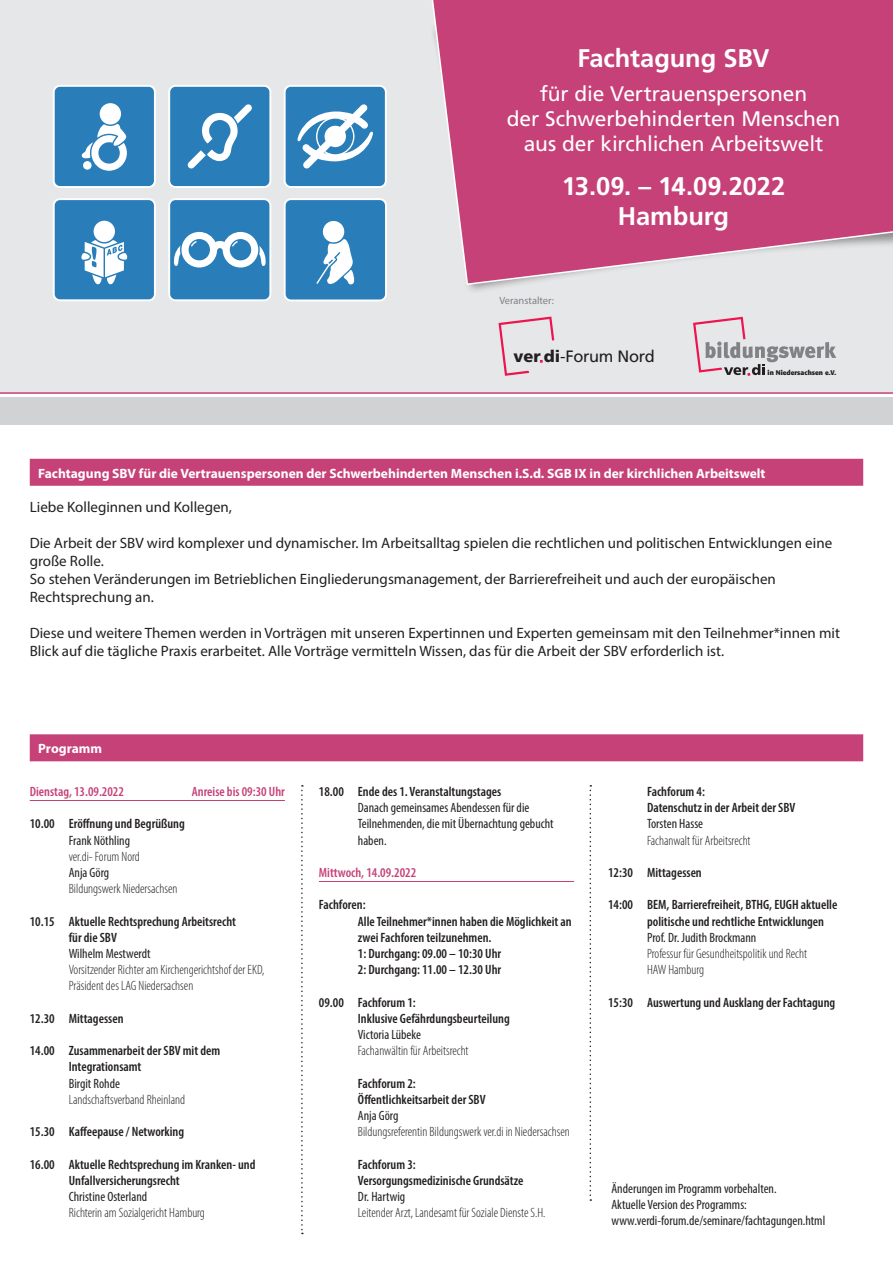
<style>
.page{position:relative;width:893px;height:1263px;background:#fff}
.page>*{position:absolute;margin:0;border:0;box-sizing:border-box;transform-origin:0 0}
.t1{font:700 25.5px/30.6px "Frutiger";letter-spacing:-.005em;color:#fff;text-align:center}
.t2{font:21px/25.2px "Frutiger";letter-spacing:-.005em;color:#fff;text-align:center}
.t3{font:16.35px "Frutiger";letter-spacing:-.02em;color:#231f20}
.t4{font:15px/18px "Myriad Pro";color:#231f20}
.t5{font:600 condensed 13.5px/16.2px "Myriad Pro";color:#231f20}
.t6{font:300 condensed 13.5px/16.2px "Myriad Pro";color:#231f20}
.t7{font:condensed 13.5px/16.2px "Myriad Pro";color:#231f20}
.t8{font:700 13.5px "Myriad Pro";color:#fff}
.t9{font:600 condensed 13.5px "Myriad Pro";color:#c54178}
.t10{font:10.5px "Myriad Pro";color:#808285}
.t11{font:700 6.6px "Formata";color:#231f20}
.s1{font-weight:900}
</style>
<div class="page">
<div style="left:0;top:398px;width:893px;height:27px;background:#d1d2d4"></div>
<div style="left:0;top:0;width:893px;height:392px;background:#e6e7e9"></div>
<hr style="left:0;top:392px;width:893px;height:2px;background:#c54178">
<svg style="left:498px;top:317px;width:56px;height:59px"></svg>
<svg style="left:432px;top:0;width:461px;height:286px;background:#c95686"></svg>
<div style="left:30px;top:459px;width:833px;height:27px;background:#c54178"></div>
<hr style="left:30px;top:800px;width:255px;height:1px;background:#c54178">
<hr style="left:319px;top:881px;width:255px;height:1px;background:#c54178">
<div style="left:30px;top:734px;width:833px;height:27px;background:#c54178"></div>
<svg style="left:301px;top:785px;width:2px;height:449px"></svg>
<svg style="left:590px;top:785px;width:1px;height:416px"></svg>
<div style="left:169px;top:86px;width:101px;height:101px;background:#297db9;border-radius:6px"></div>
<div style="left:168px;top:85px;width:103px;height:103px;border:2px solid #fff;border-radius:6px"></div>
<svg style="left:187px;top:104px;width:65px;height:64px"></svg>
<div style="left:54px;top:199px;width:101px;height:101px;background:#297db9;border-radius:6px"></div>
<div style="left:53px;top:198px;width:103px;height:103px;border:2px solid #fff;border-radius:6px"></div>
<div style="left:94px;top:221px;width:21px;height:21px;background:#fff;border-radius:50%"></div>
<svg style="left:81px;top:239px;width:46px;height:45px"></svg>
<div style="left:169px;top:199px;width:101px;height:101px;background:#297db9;border-radius:6px"></div>
<div style="left:168px;top:198px;width:103px;height:103px;border:2px solid #fff;border-radius:6px"></div>
<svg style="left:173px;top:232px;width:93px;height:36px"></svg>
<div style="left:285px;top:86px;width:101px;height:101px;background:#297db9;border-radius:6px"></div>
<div style="left:284px;top:85px;width:103px;height:103px;border:2px solid #fff;border-radius:6px"></div>
<svg style="left:297px;top:104px;width:76px;height:64px"></svg>
<div style="left:54px;top:86px;width:101px;height:101px;background:#297db9;border-radius:6px"></div>
<div style="left:53px;top:85px;width:103px;height:103px;border:2px solid #fff;border-radius:6px"></div>
<svg style="left:82px;top:103px;width:45px;height:68px"></svg>
<div style="left:285px;top:199px;width:101px;height:101px;background:#297db9;border-radius:6px"></div>
<div style="left:284px;top:198px;width:103px;height:103px;border:2px solid #fff;border-radius:6px"></div>
<svg style="left:316px;top:221px;width:39px;height:64px"></svg>
<svg style="left:693px;top:317px;width:143px;height:59px"></svg>
<h1 class="t1" style="left:577px;top:43px;width:194px">Fachtagung SBV</h1>
<h2 class="t2" style="left:507px;top:81px;width:335px">für die Vertrauenspersonen<br>der Schwerbehinderten Menschen aus der kirchlichen Arbeitswelt</h2>
<h1 class="t1" style="left:562px;top:170px;width:225px">13.09. – 14.09.2022<br>Hamburg</h1>
<p class="t10" style="left:499px;top:294px;width:56px">Veranstalter:</p>
<p class="t3" style="left:513px;top:347px;width:204px"><span class="s1">ver di</span>-Forum Nord gGmbH</p>
<p class="t11" style="left:768px;top:368px;width:70px">in Niedersachsen e.V.</p>
<p class="t8" style="left:38px;top:464px;width:729px">Fachtagung SBV für die Vertrauenspersonen der Schwerbehinderten Menschen i.S.d. SGB IX in der kirchlichen Arbeitswelt</p>
<p class="t4" style="left:30px;top:498px;width:204px">Liebe Kolleginnen und Kollegen,</p>
<p class="t4" style="left:30px;top:534px;width:804px">Die Arbeit der SBV wird komplexer und dynamischer. Im Arbeitsalltag spielen die rechtlichen und politischen Entwicklungen eine große Rolle.<br>So stehen Veränderungen im Betrieblichen Eingliederungsmanagement, der Barrierefreiheit und auch der europäischen Rechtsprechung an.</p>
<p class="t4" style="left:30px;top:624px;width:812px">Diese und weitere Themen werden in Vorträgen mit unseren Expertinnen und Experten gemeinsam mit den Teilnehmer*innen mit<br>Blick auf die tägliche Praxis erarbeitet. Alle Vorträge vermitteln Wissen, das für die Arbeit der SBV erforderlich ist.</p>
<p class="t8" style="left:38px;top:740px;width:65px">Programm</p>
<p class="t9" style="left:30px;top:783px;width:96px">Dienstag, 13.09.2022</p>
<p class="t9" style="left:192px;top:783px;width:95px">Anreise bis 09:30 Uhr</p>
<p class="t5" style="left:30px;top:815px;width:157px">10.00 Eröffnung und Begrüßung</p>
<p class="t7" style="left:69px;top:832px;width:63px">Frank Nöthling</p>
<p class="t6" style="left:69px;top:848px;width:73px">ver.di- Forum Nord</p>
<p class="t7" style="left:69px;top:864px;width:42px">Anja Görg</p>
<p class="t6" style="left:69px;top:880px;width:110px">Bildungswerk Niedersachsen</p>
<p class="t5" style="left:69px;top:913px;width:169px;text-indent:-39px">10.15 Aktuelle Rechtsprechung Arbeitsrecht für die SBV</p>
<p class="t7" style="left:69px;top:945px;width:83px">Wilhelm Mestwerdt</p>
<p class="t6" style="left:69px;top:961px;width:197px">Vorsitzender Richter am Kirchengerichtshof der EKD,<br>Präsident des LAG Niedersachsen</p>
<p class="t5" style="left:30px;top:1010px;width:95px">12.30 Mittagessen</p>
<p class="t5" style="left:69px;top:1042px;width:153px;text-indent:-39px">14.00 Zusammenarbeit der SBV mit dem<br>Integrationsamt</p>
<p class="t7" style="left:69px;top:1075px;width:53px">Birgit Rohde</p>
<p class="t6" style="left:69px;top:1091px;width:118px">Landschaftsverband Rheinland</p>
<p class="t5" style="left:30px;top:1123px;width:156px">15.30 Kaffeepause / Networking</p>
<p class="t5" style="left:69px;top:1156px;width:188px;text-indent:-39px">16.00 Aktuelle Rechtsprechung im Kranken- und<br>Unfallversicherungsrecht</p>
<p class="t7" style="left:69px;top:1188px;width:80px">Christine Osterland</p>
<p class="t6" style="left:69px;top:1204px;width:138px">Richterin am Sozialgericht Hamburg</p>
<p class="t5" style="left:319px;top:783px;width:184px">18.00 Ende des 1. Veranstaltungstages</p>
<p class="t7" style="left:358px;top:799px;width:197px">Danach gemeinsames Abendessen für die<br>Teilnehmenden, die mit Übernachtung gebucht haben.</p>
<p class="t9" style="left:319px;top:864px;width:99px">Mittwoch, 14.09.2022</p>
<p class="t5" style="left:358px;top:896px;width:215px;text-indent:-39px">Fachforen:<br>Alle Teilnehmer*innen haben die Möglichkeit an zwei Fachforen teilzunehmen.<br>1: Durchgang: 09.00 – 10:30 Uhr<br>2: Durchgang: 11.00 – 12.30 Uhr</p>
<p class="t5" style="left:358px;top:994px;width:153px;text-indent:-39px">09.00 Fachforum 1:<br>Inklusive Gefährdungsbeurteilung</p>
<p class="t7" style="left:358px;top:1026px;width:65px">Victoria Lübeke</p>
<p class="t6" style="left:358px;top:1042px;width:112px">Fachanwältin für Arbeitsrecht</p>
<p class="t5" style="left:358px;top:1075px;width:129px">Fachforum 2:<br>Öffentlichkeitsarbeit der SBV</p>
<p class="t7" style="left:358px;top:1107px;width:42px">Anja Görg</p>
<p class="t6" style="left:358px;top:1123px;width:213px">Bildungsreferentin Bildungswerk ver.di in Niedersachsen</p>
<p class="t5" style="left:358px;top:1156px;width:167px">Fachforum 3:<br>Versorgungsmedizinische Grundsätze</p>
<p class="t7" style="left:358px;top:1188px;width:49px">Dr. Hartwig</p>
<p class="t6" style="left:358px;top:1204px;width:189px">Leitender Arzt, Landesamt für Soziale Dienste S.H.</p>
<p class="t5" style="left:647px;top:783px;width:150px">Fachforum 4:<br>Datenschutz in der Arbeit der SBV</p>
<p class="t7" style="left:647px;top:816px;width:58px">Torsten Hasse</p>
<p class="t6" style="left:647px;top:832px;width:105px">Fachanwalt für Arbeitsrecht</p>
<p class="t5" style="left:608px;top:864px;width:95px">12:30 Mittagessen</p>
<p class="t5" style="left:647px;top:896px;width:192px;text-indent:-39px">14:00 BEM, Barrierefreiheit, BTHG, EUGH aktuelle politische und rechtliche Entwicklungen</p>
<p class="t7" style="left:647px;top:929px;width:111px">Prof. Dr. Judith Brockmann</p>
<p class="t6" style="left:647px;top:945px;width:161px">Professur für Gesundheitspolitik und Recht<br>HAW Hamburg</p>
<p class="t5" style="left:608px;top:994px;width:229px">15:30 Auswertung und Ausklang der Fachtagung</p>
<p class="t7" style="left:611px;top:1180px;width:215px">Änderungen im Programm vorbehalten.<br>Aktuelle Version des Programms: www.verdi-forum.de/seminare/fachtagungen.html</p>
</div>
